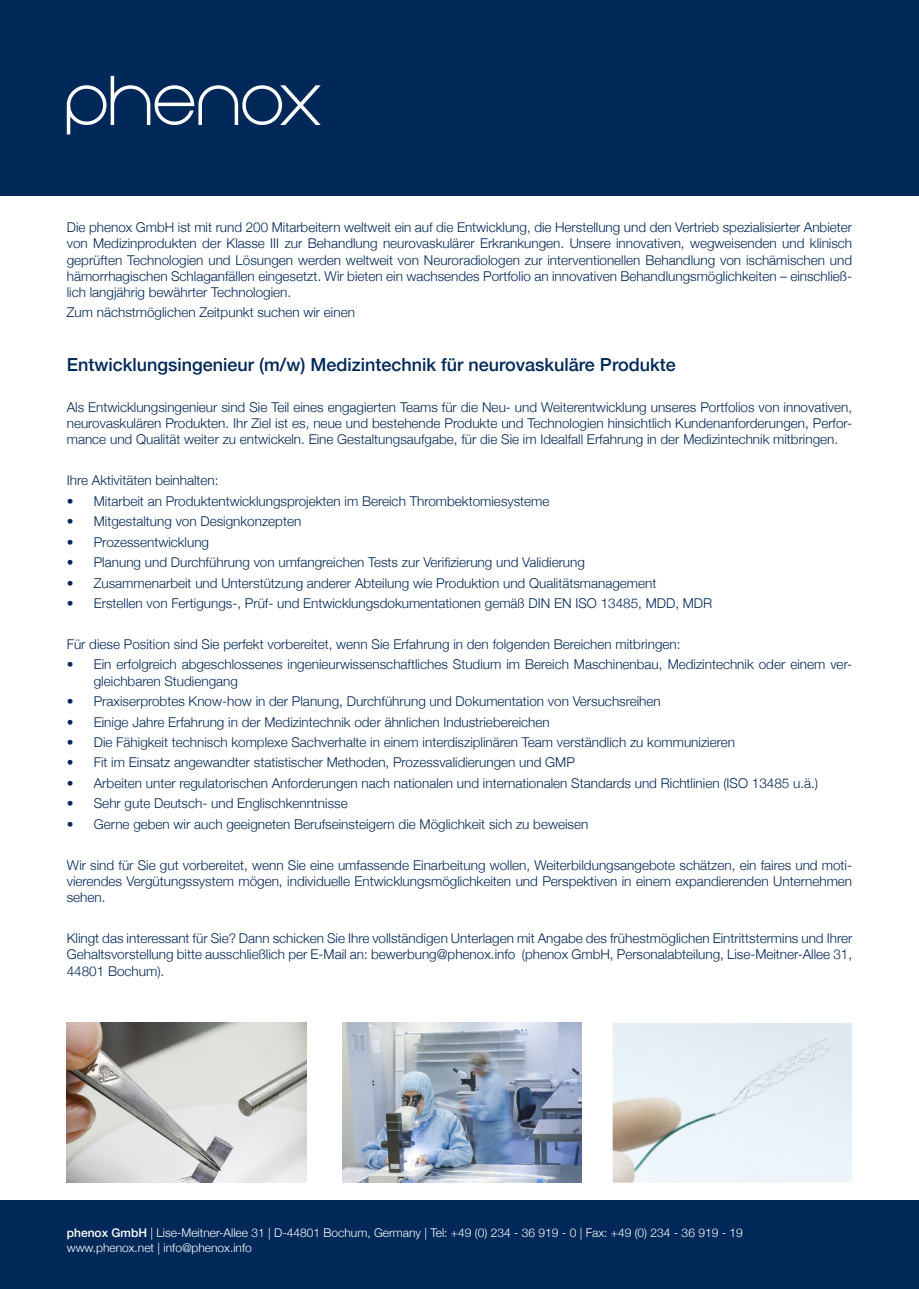
<style>
.page{position:relative;width:919px;height:1289px;background:#fff}
.page>*{position:absolute;margin:0;border:0;box-sizing:border-box;transform-origin:0 0}
.t1{font:500 18px "Helvetica Neue";color:#002858}
.t2{font:300 13.5px/16.2px "Helvetica Neue";color:#002858;text-align:justify}
.t3{font:300 12px "Helvetica Neue";color:#fff}
.s1{font-weight:500}
</style>
<div class="page">
<div style="left:0;top:0;width:918px;height:196px;background:#002858"></div>
<svg style="left:67px;top:76px;width:254px;height:58px"></svg>
<div style="left:0;top:1199px;width:918px;height:89px;background:#002858"></div>
<img style="left:67px;top:1022px;width:239px;height:160px">
<img style="left:342px;top:1022px;width:240px;height:160px">
<img style="left:612px;top:1023px;width:240px;height:159px">
<p class="t2" style="left:67px;top:218px;width:786px">Die phenox GmbH ist mit rund 200 Mitarbeitern weltweit ein auf die Entwicklung, die Herstellung und den Vertrieb spezialisierter Anbieter von Medizinprodukten der Klasse III zur Behandlung neurovaskulärer Erkrankungen. Unsere innovativen, wegweisenden und klinisch geprüften Technologien und Lösungen werden weltweit von Neuroradiologen zur interventionellen Behandlung von ischämischen und hämorrhagischen Schlaganfällen eingesetzt. Wir bieten ein wachsendes Portfolio an innovativen Behandlungsmöglichkeiten – einschließ&shy;lich langjährig bewährter Technologien.</p>
<p class="t2" style="left:67px;top:303px;width:290px">Zum nächstmöglichen Zeitpunkt suchen wir einen</p>
<p class="t1" style="left:67px;top:350px;width:610px">Entwicklungsingenieur (m/w) Medizintechnik für neurovaskuläre Produkte</p>
<p class="t2" style="left:67px;top:398px;width:786px">Als Entwicklungsingenieur sind Sie Teil eines engagierten Teams für die Neu- und Weiterentwicklung unseres Portfolios von innovativen, neurovaskulären Produkten. Ihr Ziel ist es, neue und bestehende Produkte und Technologien hinsichtlich Kundenanforderungen, Perfor&shy;mance und Qualität weiter zu entwickeln. Eine Gestaltungsaufgabe, für die Sie im Idealfall Erfahrung in der Medizintechnik mitbringen.</p>
<p class="t2" style="left:67px;top:471px;width:153px">Ihre Aktivitäten beinhalten:</p>
<p class="t2" style="left:67px;top:492px;width:484px">• Mitarbeit an Produktentwicklungsprojekten im Bereich Thrombektomiesysteme</p>
<p class="t2" style="left:67px;top:512px;width:236px">• Mitgestaltung von Designkonzepten</p>
<p class="t2" style="left:67px;top:532px;width:144px">• Prozessentwicklung</p>
<p class="t2" style="left:67px;top:553px;width:519px">• Planung und Durchführung von umfangreichen Tests zur Verifizierung und Validierung</p>
<p class="t2" style="left:67px;top:573px;width:591px">• Zusammenarbeit und Unterstützung anderer Abteilung wie Produktion und Qualitätsmanagement</p>
<p class="t2" style="left:67px;top:594px;width:647px">• Erstellen von Fertigungs-, Prüf- und Entwicklungsdokumentationen gemäß DIN EN ISO 13485, MDD, MDR</p>
<p class="t2" style="left:67px;top:635px;width:615px">Für diese Position sind Sie perfekt vorbereitet, wenn Sie Erfahrung in den folgenden Bereichen mitbringen:</p>
<p class="t2" style="left:94px;top:655px;width:759px;text-indent:-27px">• Ein erfolgreich abgeschlossenes ingenieurwissenschaftliches Studium im Bereich Maschinenbau, Medizintechnik oder einem ver&shy;gleichbaren Studiengang</p>
<p class="t2" style="left:67px;top:692px;width:595px">• Praxiserprobtes Know-how in der Planung, Durchführung und Dokumentation von Versuchsreihen</p>
<p class="t2" style="left:67px;top:712px;width:484px">• Einige Jahre Erfahrung in der Medizintechnik oder ähnlichen Industriebereichen</p>
<p class="t2" style="left:67px;top:733px;width:669px">• Die Fähigkeit technisch komplexe Sachverhalte in einem interdisziplinären Team verständlich zu kommunizieren</p>
<p class="t2" style="left:67px;top:753px;width:509px">• Fit im Einsatz angewandter statistischer Methoden, Prozessvalidierungen und GMP</p>
<p class="t2" style="left:67px;top:774px;width:752px">• Arbeiten unter regulatorischen Anforderungen nach nationalen und internationalen Standards und Richtlinien (ISO 13485 u.ä.)</p>
<p class="t2" style="left:67px;top:794px;width:282px">• Sehr gute Deutsch- und Englischkenntnisse</p>
<p class="t2" style="left:67px;top:815px;width:523px">• Gerne geben wir auch geeigneten Berufseinsteigern die Möglichkeit sich zu beweisen</p>
<p class="t2" style="left:67px;top:855px;width:786px">Wir sind für Sie gut vorbereitet, wenn Sie eine umfassende Einarbeitung wollen, Weiterbildungsangebote schätzen, ein faires und moti&shy;vierendes Vergütungssystem mögen, individuelle Entwicklungsmöglichkeiten und Perspektiven in einem expandierenden Unternehmen sehen.</p>
<p class="t2" style="left:67px;top:929px;width:786px">Klingt das interessant für Sie? Dann schicken Sie Ihre vollständigen Unterlagen mit Angabe des frühestmöglichen Eintrittstermins und Ihrer Gehaltsvorstellung bitte ausschließlich per E-Mail an: bewerbung@phenox.info (phenox GmbH, Personalabteilung, Lise-Meitner-Allee 31, 44801 Bochum).</p>
<p class="t3" style="left:67px;top:1222px;width:677px"><span class="s1">phenox GmbH</span> | Lise-Meitner-Allee 31 | D-44801 Bochum, Germany | Tel: +49 (0) 234 - 36 919 - 0 | Fax: +49 (0) 234 - 36 919 - 19</p>
<p class="t3" style="left:67px;top:1237px;width:186px">www.phenox.net | info@phenox.info</p>
</div>
